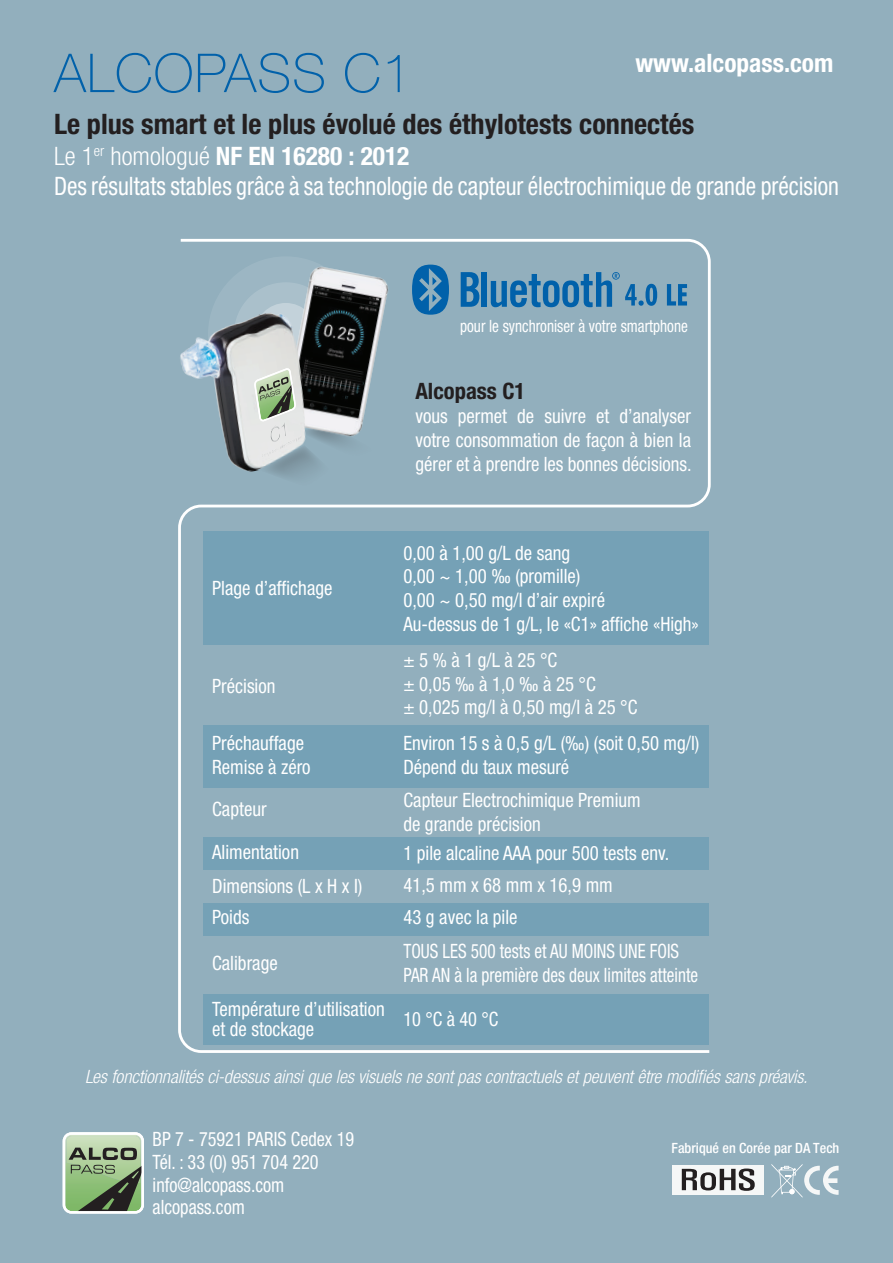
<style>
.page{position:relative;width:893px;height:1263px;background:#92afbd}
.page>*{position:absolute;margin:0;border:0;box-sizing:border-box;transform-origin:0 0}
.t1{font:100 53.7px "Helvetica Neue LT Std";letter-spacing:.02em;color:#0161aa}
.t2{font:700 condensed 28.2px "Helvetica Neue LT Std";color:#231f20}
.t3{font:condensed 25.5px/30.5px "Helvetica Neue LT Std";color:#fff;scale:.92 1}
.t4{font:700 condensed 25.5px "Helvetica Neue LT Std";color:#fff}
.t5{font:700 condensed 22.65px "Helvetica Neue LT Std";color:#231f20}
.t6{font:condensed 19.8px/23.7px "Helvetica Neue LT Std";color:#fff;scale:.95 1}
.t7{font:condensed 19.8px/23.7px "Helvetica Neue LT Std";color:#fff;scale:.87 1}
.t8{font:condensed 19.8px/22.6px "Helvetica Neue LT Std";color:#fff;scale:.92 1}
.t9{font:condensed 19.8px "Helvetica Neue LT Std";color:#fff;scale:.93 1}
.t10{font:italic 300 condensed 18.3px "Helvetica Neue LT Std";letter-spacing:-.005em;color:#fff}
.t11{font:condensed 16.95px "Helvetica Neue LT Std";color:#fff;scale:.9 1}
.t12{font:500 condensed 14.1px "Helvetica Neue LT Std";color:#fff}
.s1{font-weight:300}
.s2{font-weight:700}
</style>
<div class="page">
<svg style="left:63px;top:1136px;width:81px;height:77px"></svg>
<div style="left:63px;top:1132px;width:81px;height:81px;border:3px solid #fff;border-radius:8px"></div>
<svg style="left:178px;top:238px;width:533px;height:815px"></svg>
<svg style="left:412px;top:265px;width:37px;height:50px"></svg>
<svg style="left:461px;top:272px;width:18px;height:35px"></svg>
<div style="left:482px;top:272px;width:5px;height:35px;background:#0161aa"></div>
<svg style="left:491px;top:272px;width:166px;height:35px"></svg>
<svg style="left:667px;top:284px;width:20px;height:21px"></svg>
<div style="left:672px;top:1165px;width:92px;height:29px;background:#f5f7f7"></div>
<svg style="left:682px;top:1168px;width:73px;height:23px"></svg>
<svg style="left:771px;top:1164px;width:68px;height:34px"></svg>
<div style="left:208px;top:256px;width:156px;height:156px;background:#9cb6c3;border-radius:50%"></div>
<div style="left:234px;top:282px;width:104px;height:104px;background:#aac0cb;border-radius:50%"></div>
<img style="left:275px;top:260px;width:121px;height:106px">
<img style="left:178px;top:309px;width:138px;height:173px">
<svg style="left:253px;top:366px;width:169px;height:122px"></svg>
<img style="left:261px;top:404px;width:40px;height:70px">
<h1 class="t1" style="left:54px;top:42px;width:359px">ALCOPASS C1</h1>
<h2 class="t2" style="left:54px;top:107px;width:642px">Le plus smart et le plus évolué des éthylotests connectés</h2>
<p class="t3" style="left:54px;top:140px;width:855px"><span class="s1">Le 1</span><sup>er</sup> <span class="s1">homologué</span> <span class="s2">NF EN 16280 : 2012<br></span>Des résultats stables grâce à sa technologie de capteur électrochimique de grande précision</p>
<p class="t4" style="left:635px;top:48px;width:200px">www.alcopass.com</p>
<p class="t11" style="left:460px;top:316px;width:255px">pour le synchroniser à votre smartphone</p>
<p class="t5" style="left:415px;top:378px;width:111px">Alcopass C1</p>
<p class="t6" style="left:415px;top:404px;width:292px;text-align:justify">vous permet de suivre et d’analyser votre consommation de façon à bien la gérer et à prendre les bonnes décisions.</p>
<p class="t6" style="left:212px;top:576px;width:128px">Plage d’affichage</p>
<p class="t6" style="left:212px;top:674px;width:68px">Précision</p>
<p class="t6" style="left:212px;top:731px;width:105px">Préchauffage<br>Remise à zéro</p>
<p class="t6" style="left:212px;top:797px;width:59px">Capteur</p>
<p class="t6" style="left:212px;top:840px;width:93px">Alimentation</p>
<p class="t6" style="left:212px;top:874px;width:160px">Dimensions (L x H x I)</p>
<p class="t6" style="left:212px;top:905px;width:41px">Poids</p>
<p class="t6" style="left:212px;top:951px;width:71px">Calibrage</p>
<p class="t6" style="left:212px;top:999px;width:183px;line-height:19.8px">Température d’utilisation et de stockage</p>
<p class="t6" style="left:403px;top:541px;width:313px">0,00 à 1,00 g/L de sang<br>0,00 ~ 1,00 ‰ (promille)<br>0,00 ~ 0,50 mg/l d’air expiré<br>Au-dessus de 1 g/L, le «C1» affiche «High»</p>
<p class="t6" style="left:403px;top:648px;width:248px">± 5 % à 1 g/L à 25 °C<br>± 0,05 ‰ à 1,0 ‰ à 25 °C<br>± 0,025 mg/l à 0,50 mg/l à 25 °C</p>
<p class="t6" style="left:403px;top:731px;width:313px">Environ 15 s à 0,5 g/L (‰) (soit 0,50 mg/l)<br>Dépend du taux mesuré</p>
<p class="t6" style="left:403px;top:788px;width:251px">Capteur Electrochimique Premium de grande précision</p>
<p class="t6" style="left:403px;top:837px;width:281px;line-height:32.1px">1 pile alcaline AAA pour 500 tests env.<br>41,5 mm x 68 mm x 16,9 mm<br>43 g avec la pile</p>
<p class="t7" style="left:403px;top:939px;width:340px">TOUS LES 500 tests et AU MOINS UNE FOIS<br>PAR AN à la première des deux limites atteinte</p>
<p class="t9" style="left:403px;top:1007px;width:104px">10 °C à 40 °C</p>
<p class="t10" style="left:85px;top:1066px;width:724px">Les fonctionnalités ci-dessus ainsi que les visuels ne sont pas contractuels et peuvent être modifiés sans préavis.</p>
<p class="t8" style="left:153px;top:1128px;width:221px">BP 7 - 75921 PARIS Cedex 19<br>Tél. : 33 (0) 951 704 220 info@alcopass.com alcopass.com</p>
<p class="t12" style="left:672px;top:1139px;width:169px">Fabriqué en Corée par DA Tech</p>
</div>
